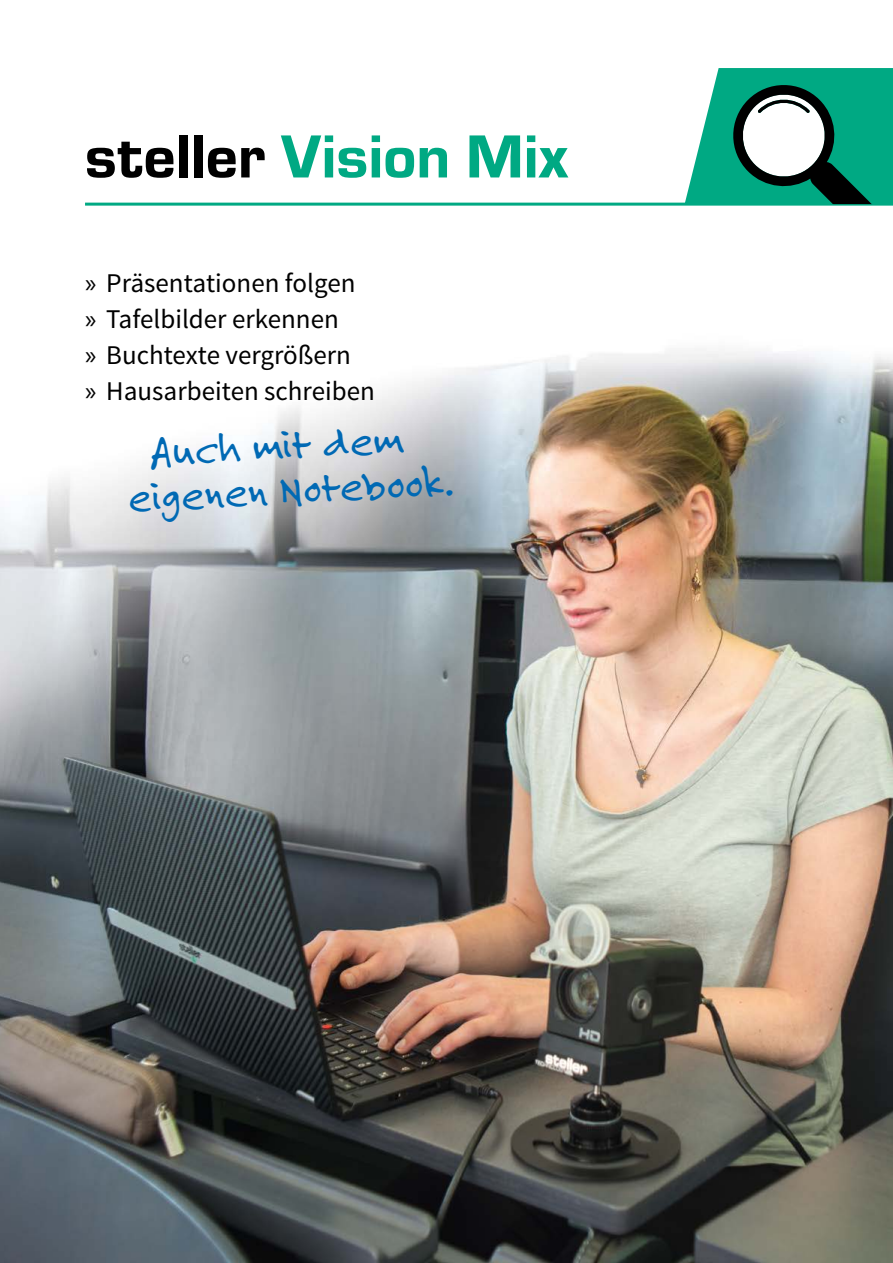
<style>
.page{position:relative;width:893px;height:1263px;background:#fff}
.page>*{position:absolute;margin:0;border:0;box-sizing:border-box;transform-origin:0 0}
.Steller_Überschrift{font:63px "Eurostile T Heav";color:#00a983}
.Steller_Schreibschri{font:45px/45px "Felt Tip Roman";color:#0069b4;text-align:center}
.t1{font:27px "Source Sans Pro";color:#000}
.s1{color:#000}
.s2{font-family:"Myriad Pro"}
</style>
<div class="page">
<hr style="left:85px;top:203px;width:808px;height:3px;background:#00a983">
<svg style="left:685px;top:68px;width:208px;height:136px"></svg>
<img style="left:0;top:349px;width:893px;height:914px">
<h1 class="Steller_Überschrift" style="left:85px;top:122px;width:485px"><span class="s1">steller</span> Vision Mix</h1>
<p class="t1" style="left:85px;top:267px;width:272px"><span class="s2">»</span> Präsentationen folgen</p>
<p class="t1" style="left:85px;top:303px;width:255px"><span class="s2">»</span> Tafelbilder erkennen</p>
<p class="t1" style="left:85px;top:339px;width:267px"><span class="s2">»</span> Buchtexte vergrößern</p>
<p class="t1" style="left:85px;top:375px;width:291px"><span class="s2">»</span> Hausarbeiten schreiben</p>
<p class="Steller_Schreibschri" style="left:125px;top:430px;width:328px;rotate:-3deg">Auch mit dem eigenen Notebook.</p>
</div>
